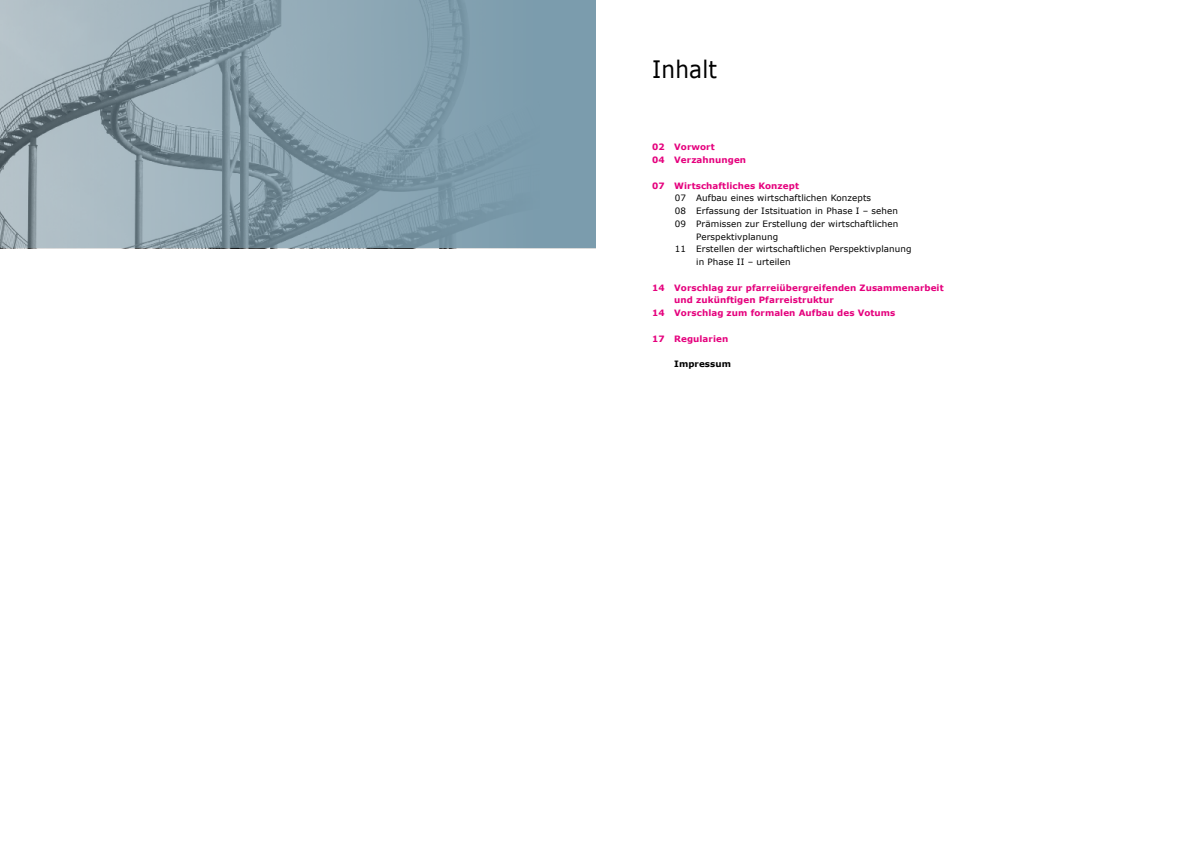
<style>
.page{position:relative;width:1191px;height:842px;background:#fff}
.page>*{position:absolute;margin:0;border:0;box-sizing:border-box;transform-origin:0 0}
.t1{font:24px "Verdana";letter-spacing:.01em;color:#000;scale:.9 1}
.t2{font:8.8px "Verdana";letter-spacing:.01em;color:#000}
.t3{font:700 8.8px/12.8px "Verdana";letter-spacing:.01em;color:#e5007d}
.t4{font:700 8.8px "Verdana";letter-spacing:.01em;color:#000}
</style>
<div class="page">
<svg style="left:0;top:0;width:595px;height:248px;background:#8aa2ae"></svg>
<h1 class="t1" style="left:652px;top:53px;width:74px">Inhalt</h1>
<p class="t3" style="left:652px;top:140px;width:95px">02 Vorwort<br>04 Verzahnungen</p>
<p class="t3" style="left:652px;top:179px;width:148px">07 Wirtschaftliches Konzept</p>
<p class="t2" style="left:675px;top:192px;width:198px">07 Aufbau eines wirtschaftlichen Konzepts</p>
<p class="t2" style="left:675px;top:205px;width:225px">08 Erfassung der Istsituation in Phase I – sehen</p>
<p class="t2" style="left:675px;top:218px;width:225px">09 Prämissen zur Erstellung der wirtschaftlichen</p>
<p class="t2" style="left:696px;top:230px;width:84px">Perspektivplanung</p>
<p class="t2" style="left:675px;top:243px;width:238px">11 Erstellen der wirtschaftlichen Perspektivplanung</p>
<p class="t2" style="left:696px;top:256px;width:96px">in Phase II – urteilen</p>
<p class="t3" style="left:652px;top:281px;width:293px">14 Vorschlag zur pfarreiübergreifenden Zusammenarbeit</p>
<p class="t3" style="left:674px;top:294px;width:161px">und zukünftigen Pfarreistruktur</p>
<p class="t3" style="left:652px;top:306px;width:245px">14 Vorschlag zum formalen Aufbau des Votums</p>
<p class="t3" style="left:652px;top:332px;width:78px">17 Regularien</p>
<p class="t4" style="left:674px;top:358px;width:58px">Impressum</p>
</div>
